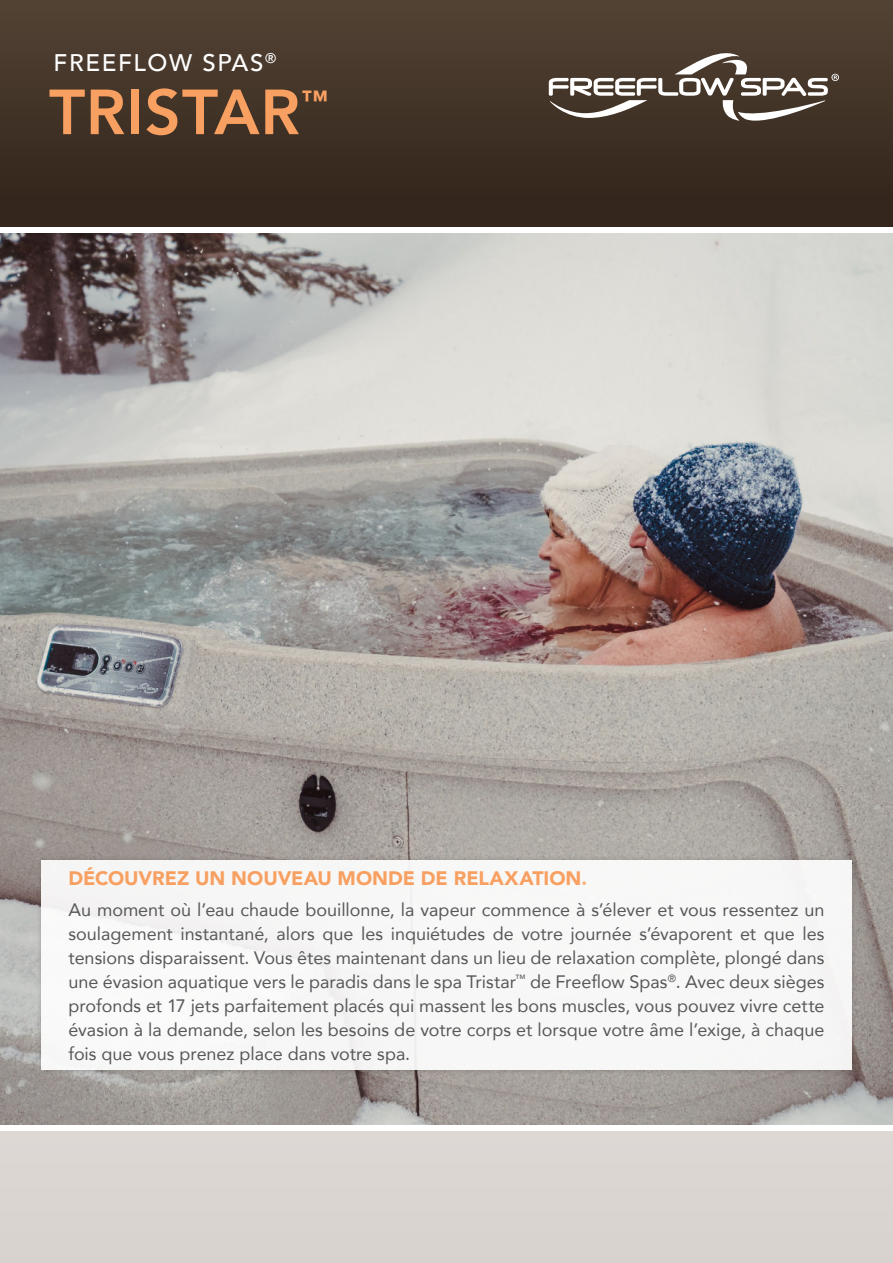
<style>
.page{position:relative;width:893px;height:1263px;background:#fff}
.page>*{position:absolute;margin:0;border:0;box-sizing:border-box;transform-origin:0 0}
.t1{font:800 63px "Avenir";letter-spacing:.01em;color:#f8a061}
.t2{font:800 26.25px "Avenir";color:#f8a061}
.t3{font:500 24px "Avenir";letter-spacing:.07em;color:#fff}
.t4{font:900 19.5px "Avenir";letter-spacing:-.005em;color:#f8a061}
.t5{font:18px/24px "Avenir";color:#57585a;text-align:justify}
.s1{color:#fab17c}
</style>
<div class="page">
<div style="left:0;top:1131px;width:893px;height:132px;background:#d8d2ce"></div>
<img style="left:0;top:233px;width:893px;height:891px">
<div style="left:36px;top:854px;width:821px;height:222px;background:#231f20;opacity:.25"></div>
<div style="left:41px;top:860px;width:810px;height:209px;background:#f7f7f7"></div>
<div style="left:0;top:1px;width:893px;height:225px;background:linear-gradient(to bottom,#534335,#312319)"></div>
<svg style="left:549px;top:47px;width:290px;height:80px;background:#665a4f"></svg>
<h3 class="t3" style="left:54px;top:49px;width:224px">FREEFLOW SPAS<sup>®</sup></h3>
<h1 class="t1" style="left:49px;top:77px;width:252px">TRISTAR</h1>
<h2 class="t2" style="left:301px;top:85px;width:28px">™</h2>
<p class="t4" style="left:68px;top:867px;width:520px">DÉCOUVREZ UN NOUVEAU MONDE DE RELAXATION<span class="s1">.</span></p>
<p class="t5" style="left:68px;top:898px;width:758px">Au moment où l’eau chaude bouillonne, la vapeur commence à s’élever et vous ressentez un soulagement instantané, alors que les inquiétudes de votre journée s’évaporent et que les tensions disparaissent. Vous êtes maintenant dans un lieu de relaxation complète, plongé dans une évasion aquatique vers le paradis dans le spa Tristar<sup>™</sup> de Freeflow Spas<sup>®</sup>. Avec deux sièges profonds et 17 jets parfaitement placés qui massent les bons muscles, vous pouvez vivre cette évasion à la demande, selon les besoins de votre corps et lorsque votre âme l’exige, à chaque fois que vous prenez place dans votre spa.</p>
</div>
